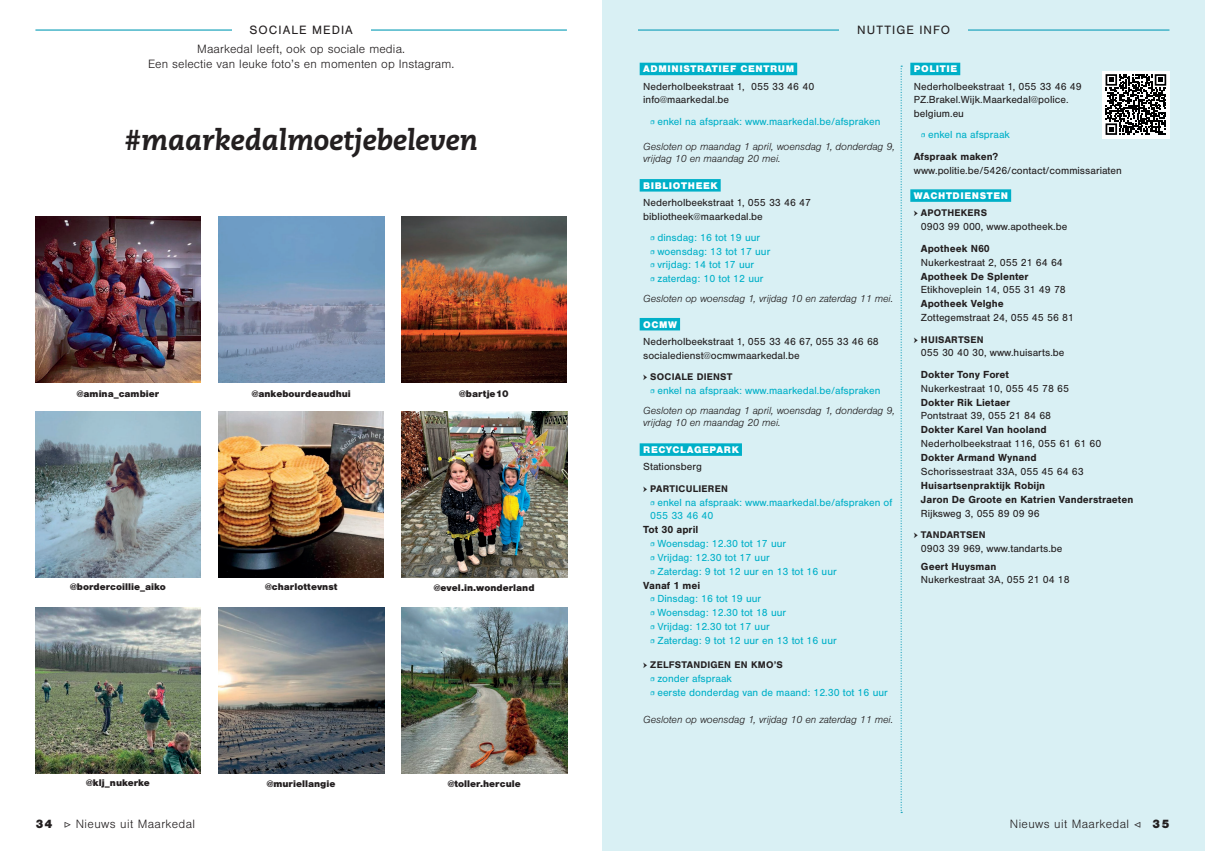
<style>
.page{position:relative;width:1205px;height:851px;background:#fff}
.page>*{position:absolute;margin:0;border:0;box-sizing:border-box;transform-origin:0 0}
.t1{font:italic 800 28.75px "Caecilia LT Std";color:#231f20}
.t2{font:300 12.5px/15px "Nimbus San";letter-spacing:.01em;color:#231f20;text-align:center}
.t3{font:300 12.5px "Nimbus San";letter-spacing:.03em;color:#231f20}
.t4{font:12.5px "Nimbus San";letter-spacing:.08em;color:#231f20}
.t5{font:10.62px/13.8px "Nimbus San";color:#231f20}
.t6{font:10.62px/13.8px "Nimbus San";color:#00b0c8}
.t7{font:italic 300 10.62px/12.5px "Nimbus San";letter-spacing:-.01em;color:#231f20}
.t8{font:700 10.62px/14px "Nimbus San";color:#231f20}
.t9{font:900 10px "Nimbus San";color:#231f20}
.t10{font:900 10px/17.5px "Nimbus San";letter-spacing:.06em;color:#fff}
.t11{font:700 10px "Nimbus San";letter-spacing:.02em;color:#231f20}
.s1{font-family:"Minion Pro"}
.s2{font-family:"Minion Pro";font-weight:400;font-style:normal;color:#00b0c8}
.s3{font-weight:400;font-style:normal;color:#00b0c8}
.s4{font-weight:700;color:#231f20}
.s5{font-family:"Minion Pro";font-weight:700;color:#231f20}
.s6{font-weight:900}
.s7{font-family:"Minion Pro";font-weight:500}
</style>
<div class="page">
<div style="left:602px;top:0;width:603px;height:850px;background:#d9f0f4"></div>
<svg style="left:900px;top:66px;width:2px;height:746px"></svg>
<hr style="left:638px;top:29px;width:531px;height:2px;background:#22a6be">
<div style="left:839px;top:25px;width:129px;height:19px;background:#d9f0f4"></div>
<img style="left:219px;top:216px;width:165px;height:166px">
<hr style="left:35px;top:29px;width:532px;height:2px;background:#22a6be">
<div style="left:232px;top:25px;width:139px;height:19px;background:#fff"></div>
<img style="left:401px;top:411px;width:166px;height:166px">
<img style="left:218px;top:411px;width:166px;height:166px">
<img style="left:35px;top:607px;width:166px;height:166px">
<img style="left:219px;top:607px;width:165px;height:166px">
<img style="left:402px;top:607px;width:165px;height:166px">
<img style="left:35px;top:411px;width:166px;height:166px">
<img style="left:35px;top:216px;width:166px;height:166px">
<img style="left:401px;top:216px;width:166px;height:166px">
<div style="left:640px;top:63px;width:157px;height:12px;background:#00b0c8"></div>
<div style="left:640px;top:179px;width:81px;height:12px;background:#00b0c8"></div>
<div style="left:640px;top:318px;width:40px;height:12px;background:#00b0c8"></div>
<div style="left:640px;top:443px;width:102px;height:13px;background:#00b0c8"></div>
<div style="left:910px;top:63px;width:50px;height:12px;background:#00b0c8"></div>
<div style="left:910px;top:189px;width:101px;height:13px;background:#00b0c8"></div>
<div style="left:1102px;top:71px;width:67px;height:67px;background:#fff"></div>
<svg style="left:1105px;top:74px;width:61px;height:61px"></svg>
<p class="t4" style="left:250px;top:23px;width:105px">SOCIALE MEDIA</p>
<p class="t2" style="left:148px;top:41px;width:308px">Maarkedal leeft, ook op sociale media.<br>Een selectie van leuke foto’s en momenten op Instagram.</p>
<h1 class="t1" style="left:125px;top:123px;width:355px">#maarkedalmoetjebeleven</h1>
<p class="t9" style="left:77px;top:387px;width:84px">@amina_cambier</p>
<p class="t9" style="left:252px;top:387px;width:101px">@ankebourdeaudhui</p>
<p class="t9" style="left:459px;top:387px;width:51px">@bartje10</p>
<p class="t9" style="left:70px;top:580px;width:97px">@bordercoillie_aiko</p>
<p class="t9" style="left:86px;top:776px;width:65px">@klj_nukerke</p>
<p class="t9" style="left:265px;top:580px;width:74px">@charlottevnst</p>
<p class="t9" style="left:267px;top:778px;width:70px">@muriellangie</p>
<p class="t9" style="left:434px;top:581px;width:102px">@evel.in.wonderland</p>
<p class="t9" style="left:448px;top:778px;width:74px">@toller.hercule</p>
<p class="t4" style="left:857px;top:23px;width:94px">NUTTIGE INFO</p>
<p class="t10" style="left:643px;top:60px;width:152px">ADMINISTRATIEF CENTRUM</p>
<p class="t5" style="left:643px;top:79px;width:173px">Nederholbeekstraat 1, 055 33 46 40 info@maarkedal.be</p>
<p class="t6" style="left:650px;top:114px;width:232px"><span class="s1">ӽ</span> enkel na afspraak: www.maarkedal.be/afspraken</p>
<p class="t7" style="left:643px;top:140px;width:253px">Gesloten op maandag 1 april, woensdag 1, donderdag 9, vrijdag 10 en maandag 20 mei.</p>
<p class="t10" style="left:643px;top:176px;width:76px">BIBLIOTHEEK</p>
<p class="t5" style="left:643px;top:196px;width:169px">Nederholbeekstraat 1, 055 33 46 47 bibliotheek@maarkedal.be</p>
<p class="t6" style="left:650px;top:231px;width:122px"><span class="s1">ӽ</span> dinsdag: 16 tot 19 uur<br><span class="s1">ӽ</span> woensdag: 13 tot 17 uur <span class="s1">ӽ</span> vrijdag: 14 tot 17 uur<br><span class="s1">ӽ</span> zaterdag: 10 tot 12 uur</p>
<p class="t7" style="left:643px;top:292px;width:252px">Gesloten op woensdag 1, vrijdag 10 en zaterdag 11 mei.</p>
<p class="t10" style="left:643px;top:315px;width:35px">OCMW</p>
<p class="t5" style="left:643px;top:334px;width:237px">Nederholbeekstraat 1, 055 33 46 67, 055 33 46 68 socialedienst@ocmwmaarkedal.be</p>
<p class="t11" style="left:643px;top:371px;width:91px"><span class="s1">ӹ</span> SOCIALE DIENST</p>
<p class="t7" style="left:643px;top:380px;width:253px;line-height:20px;text-indent:7px"><span class="s2">ӽ</span> <span class="s3">enkel na afspraak: www.maarkedal.be/afspraken<br></span>Gesloten op maandag 1 april, woensdag 1, donderdag 9,</p>
<p class="t7" style="left:643px;top:417px;width:139px">vrijdag 10 en maandag 20 mei.</p>
<p class="t10" style="left:643px;top:441px;width:97px">RECYCLAGEPARK</p>
<p class="t5" style="left:643px;top:460px;width:60px">Stationsberg</p>
<p class="t11" style="left:643px;top:482px;width:86px"><span class="s1">ӹ</span> PARTICULIEREN</p>
<p class="t6" style="left:650px;top:495px;width:243px"><span class="s1">ӽ</span> enkel na afspraak: www.maarkedal.be/afspraken of<br>055 33 46 40</p>
<p class="t8" style="left:643px;top:522px;width:57px">Tot 30 april</p>
<p class="t6" style="left:650px;top:536px;width:137px"><span class="s1">ӽ</span> Woensdag: 12.30 tot 17 uur</p>
<p class="t6" style="left:650px;top:550px;width:121px"><span class="s1">ӽ</span> Vrijdag: 12.30 tot 17 uur</p>
<p class="t6" style="left:650px;top:564px;width:188px"><span class="s1">ӽ</span> Zaterdag: 9 tot 12 uur en 13 tot 16 uur</p>
<p class="t8" style="left:643px;top:578px;width:59px">Vanaf 1 mei</p>
<p class="t6" style="left:650px;top:592px;width:112px"><span class="s1">ӽ</span> Dinsdag: 16 tot 19 uur</p>
<p class="t6" style="left:650px;top:605px;width:137px"><span class="s1">ӽ</span> Woensdag: 12.30 tot 18 uur</p>
<p class="t6" style="left:650px;top:619px;width:121px"><span class="s1">ӽ</span> Vrijdag: 12.30 tot 17 uur</p>
<p class="t6" style="left:650px;top:633px;width:188px"><span class="s1">ӽ</span> Zaterdag: 9 tot 12 uur en 13 tot 16 uur</p>
<p class="t11" style="left:643px;top:659px;width:141px"><span class="s1">ӹ</span> ZELFSTANDIGEN EN KMO’S</p>
<p class="t6" style="left:650px;top:671px;width:239px"><span class="s1">ӽ</span> zonder afspraak<br><span class="s1">ӽ</span> eerste donderdag van de maand: 12.30 tot 16 uur</p>
<p class="t7" style="left:643px;top:713px;width:252px">Gesloten op woensdag 1, vrijdag 10 en zaterdag 11 mei.</p>
<p class="t10" style="left:914px;top:60px;width:45px">POLITIE</p>
<p class="t5" style="left:914px;top:79px;width:169px">Nederholbeekstraat 1, 055 33 46 49<br>PZ.Brakel.Wijk.Maarkedal@police. belgium.eu</p>
<p class="t6" style="left:914px;top:124px;width:98px;line-height:21.5px;text-indent:7px"><span class="s1">ӽ</span> enkel na afspraak<br><span class="s4">Afspraak maken?</span></p>
<p class="t5" style="left:914px;top:163px;width:209px">www.politie.be/5426/contact/commissariaten</p>
<p class="t10" style="left:914px;top:187px;width:96px">WACHTDIENSTEN <span class="s5">ӹ</span> <span class="s4">APOTHEKERS</span></p>
<p class="t5" style="left:921px;top:220px;width:148px">0903 99 000, www.apotheek.be</p>
<p class="t8" style="left:921px;top:241px;width:70px">Apotheek N60</p>
<p class="t5" style="left:921px;top:255px;width:143px">Nukerkestraat 2, 055 21 64 64</p>
<p class="t8" style="left:921px;top:269px;width:109px">Apotheek De Splenter</p>
<p class="t5" style="left:921px;top:283px;width:146px">Etikhoveplein 14, 055 31 49 78</p>
<p class="t8" style="left:921px;top:297px;width:84px">Apotheek Velghe</p>
<p class="t5" style="left:921px;top:311px;width:155px">Zottegemstraat 24, 055 45 56 81</p>
<p class="t11" style="left:914px;top:333px;width:71px"><span class="s1">ӹ</span> HUISARTSEN</p>
<p class="t5" style="left:921px;top:346px;width:145px">055 30 40 30, www.huisarts.be</p>
<p class="t8" style="left:921px;top:367px;width:90px">Dokter Tony Foret</p>
<p class="t5" style="left:921px;top:381px;width:150px">Nukerkestraat 10, 055 45 78 65</p>
<p class="t8" style="left:921px;top:395px;width:91px">Dokter Rik Lietaer</p>
<p class="t5" style="left:921px;top:409px;width:132px">Pontstraat 39, 055 21 84 68</p>
<p class="t8" style="left:921px;top:423px;width:127px">Dokter Karel Van hooland</p>
<p class="t5" style="left:921px;top:437px;width:182px">Nederholbeekstraat 116, 055 61 61 60</p>
<p class="t8" style="left:921px;top:450px;width:117px">Dokter Armand Wynand</p>
<p class="t5" style="left:921px;top:464px;width:164px">Schorissestraat 33A, 055 45 64 63</p>
<p class="t8" style="left:921px;top:478px;width:214px">Huisartsenpraktijk Robijn<br>Jaron De Groote en Katrien Vanderstraeten</p>
<p class="t5" style="left:921px;top:506px;width:120px">Rijksweg 3, 055 89 09 96</p>
<p class="t11" style="left:914px;top:529px;width:73px"><span class="s1">ӹ</span> TANDARTSEN</p>
<p class="t5" style="left:921px;top:541px;width:143px">0903 39 969, www.tandarts.be</p>
<p class="t8" style="left:921px;top:559px;width:77px">Geert Huysman</p>
<p class="t5" style="left:921px;top:573px;width:150px">Nukerkestraat 3A, 055 21 04 18</p>
<p class="t3" style="left:35px;top:817px;width:161px"><span class="s6">34</span> <span class="s7">▷</span> Nieuws uit Maarkedal</p>
<p class="t3" style="left:1010px;top:817px;width:161px">Nieuws uit Maarkedal <span class="s7">◁</span> <span class="s6">35</span></p>
</div>
